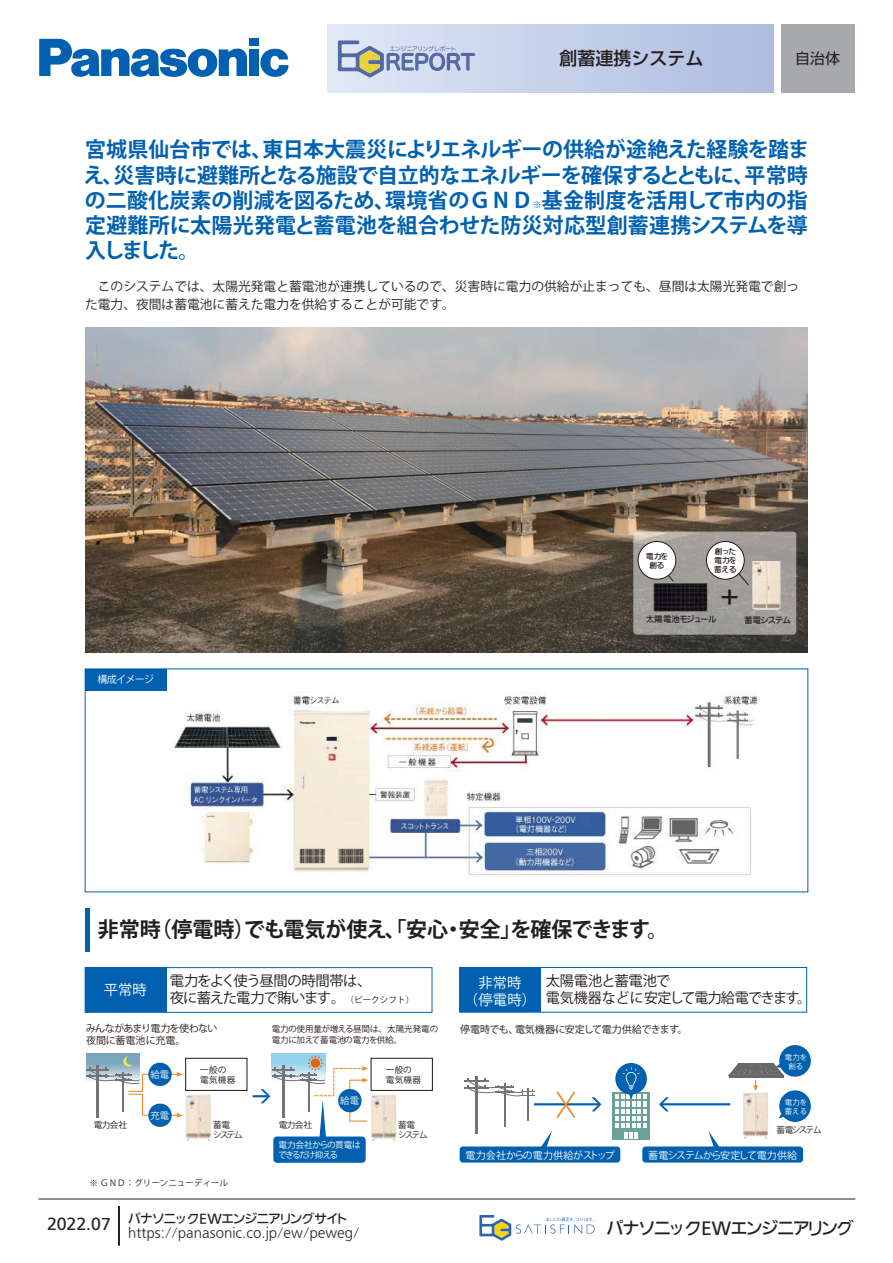
<style>
.page{position:relative;width:893px;height:1263px;background:#fff}
.page>*{position:absolute;margin:0;border:0;box-sizing:border-box;transform-origin:0 0}
.t1{font:28.05px "PUD Go Dp Mt";color:#201814}
.t2{font:700 21px/25.2px "Koz Go Pr 6 N";color:#0161b0;text-align:justify}
.t3{font:700 21px "Koz Go Pr 6 N";color:#231f20}
.t4{font:21px "Hira Maru Pro N W4";color:#5469a4}
.t5{font:500 18px "Shin Go Pro";color:#231f20}
.t6{font:16.65px "PUD Go Dp Mt";letter-spacing:-.05em;color:#231f20}
.t7{font:15px "Shin Go Pro";color:#231f20}
.t8{font:14.25px/17.1px "Koz Go Pr 6 N";letter-spacing:-.06em;color:#201814}
.t9{font:14.25px/17.1px "Koz Go Pr 6 N";letter-spacing:-.035em;color:#201814}
.t10{font:14.25px/17.1px "Koz Go Pr 6 N";letter-spacing:.005em;color:#fff;text-align:center}
.t11{font:12.75px/18px "Koz Go Pr 6 N";color:#231f20}
.t12{font:12.75px "PUD Go Dp Rt";color:#231f20}
.t13{font:12.3px "PUD Go Dp Mt";letter-spacing:-.04em;color:#231f20}
.t14{font:10.05px "Koz Go Pr 6 N";letter-spacing:-.025em;color:#201814}
.t15{font:10.05px/12px "Koz Go Pr 6 N";letter-spacing:-.04em;color:#231815}
.t16{font:10.05px "Koz Go Pr 6 N";letter-spacing:-.015em;color:#fff}
.t17{font:10.05px "Koz Go Pr 6 N";letter-spacing:-.085em;color:#fff}
.t18{font:10.05px "Koz Go Pr 6 N";letter-spacing:-.065em;color:#fff}
.t19{font:9.3px "Koz Go Pr 6 N";color:#fff}
.t20{font:700 9px "Koz Go Pr 6 N";color:#0161b0}
.t21{font:8.55px/10.4px "Koz Go Pr 6 N";letter-spacing:-.025em;color:#201814}
.t22{font:8.55px/10.2px "Koz Go Pr 6 N";letter-spacing:-.025em;color:#231815}
.t23{font:8.55px/10.4px "Koz Go Pr 6 N";letter-spacing:-.08em;color:#fff}
.t24{font:8.55px "Koz Go Pr 6 N";color:#231815}
.t25{font:8.1px "PUD Go Dp Mt";letter-spacing:-.04em;color:#201814}
.t26{font:8.1px "PUD Go Dp Mt";letter-spacing:-.07em;color:#201814}
.t27{font:7.5px/9px "PUD Go Dp Mt";letter-spacing:-.05em;color:#201814;text-align:justify}
.t28{font:7.35px/8.9px "Koz Go Pr 6 N";color:#fff}
.t29{font:6px "Hira Maru Pro N W4";letter-spacing:-.07em;color:#5469a4}
.s1{font-size:8.55px}
.s2{font-size:15px}
</style>
<div class="page">
<img style="left:171px;top:691px;width:587px;height:184px">
<hr style="left:39px;top:1199px;width:816px;height:1px;background:#231f20">
<svg style="left:479px;top:1215px;width:116px;height:26px"></svg>
<svg style="left:39px;top:39px;width:208px;height:38px"></svg>
<div style="left:249px;top:49px;width:10px;height:27px;background:#0161b0"></div>
<div style="left:249px;top:39px;width:10px;height:7px;background:#0161b0"></div>
<svg style="left:260px;top:49px;width:29px;height:28px"></svg>
<div style="left:85px;top:908px;width:5px;height:43px;background:#0161b0"></div>
<div style="left:273px;top:1136px;width:93px;height:27px;background:#0161b0;border-radius:4px"></div>
<div style="left:86px;top:1053px;width:53px;height:33px;background:#7ca6bc"></div>
<div style="left:272px;top:1053px;width:53px;height:33px;background:#93d1ec"></div>
<svg style="left:87px;top:1056px;width:96px;height:62px"></svg>
<div style="left:148px;top:1063px;width:24px;height:23px;background:#0161b0;border-radius:50%"></div>
<div style="left:148px;top:1103px;width:24px;height:24px;background:#0161b0;border-radius:50%"></div>
<div style="left:185px;top:1058px;width:62px;height:33px;border:1px solid #201814"></div>
<svg style="left:253px;top:1056px;width:115px;height:84px"></svg>
<div style="left:338px;top:1089px;width:24px;height:23px;background:#0161b0;border-radius:50%"></div>
<div style="left:371px;top:1058px;width:62px;height:33px;border:1px solid #201814"></div>
<svg style="left:592px;top:1097px;width:9px;height:14px"></svg>
<hr style="left:534px;top:1103px;width:65px;height:2px;background:#0161b0">
<svg style="left:659px;top:1097px;width:10px;height:14px"></svg>
<hr style="left:662px;top:1103px;width:68px;height:2px;background:#0161b0">
<svg style="left:555px;top:1091px;width:22px;height:27px"></svg>
<div style="left:460px;top:1146px;width:160px;height:16px;background:#0161b0;border-radius:3px"></div>
<div style="left:642px;top:1146px;width:161px;height:16px;background:#0161b0;border-radius:3px"></div>
<svg style="left:539px;top:1131px;width:13px;height:16px"></svg>
<svg style="left:708px;top:1131px;width:14px;height:16px"></svg>
<hr style="left:475px;top:1076px;width:3px;height:57px;background:#737276">
<hr style="left:504px;top:1083px;width:2px;height:43px;background:#737276">
<hr style="left:527px;top:1088px;width:2px;height:33px;background:#737276">
<svg style="left:464px;top:1078px;width:71px;height:19px"></svg>
<svg style="left:729px;top:1045px;width:82px;height:77px"></svg>
<img style="left:185px;top:1094px;width:26px;height:47px">
<img style="left:371px;top:1094px;width:25px;height:47px">
<img style="left:743px;top:1092px;width:25px;height:46px">
<div style="left:613px;top:1092px;width:37px;height:47px;background:#6ca19a"></div>
<hr style="left:615px;top:1094px;width:4px;height:34px;background:#fff">
<hr style="left:621px;top:1094px;width:4px;height:34px;background:#fff">
<hr style="left:626px;top:1094px;width:4px;height:34px;background:#fff">
<hr style="left:632px;top:1094px;width:4px;height:34px;background:#fff">
<svg style="left:624px;top:1132px;width:14px;height:7px"></svg>
<hr style="left:638px;top:1094px;width:3px;height:34px;background:#fff">
<hr style="left:643px;top:1094px;width:4px;height:34px;background:#fff">
<hr style="left:615px;top:1099px;width:33px;height:2px;background:#6ca19a">
<hr style="left:615px;top:1107px;width:33px;height:1px;background:#6ca19a">
<hr style="left:615px;top:1114px;width:33px;height:1px;background:#6ca19a">
<hr style="left:615px;top:1121px;width:33px;height:2px;background:#6ca19a">
<div style="left:85px;top:967px;width:347px;height:46px;background:#fff;border:1px solid #0161b0"></div>
<div style="left:85px;top:967px;width:81px;height:45px;background:#0161b0"></div>
<div style="left:459px;top:967px;width:348px;height:45px;background:#fff;border:1px solid #0161b0"></div>
<div style="left:460px;top:967px;width:81px;height:45px;background:#0161b0"></div>
<svg style="left:615px;top:1063px;width:32px;height:36px"></svg>
<img style="left:85px;top:328px;width:723px;height:325px">
<svg style="left:633px;top:532px;width:163px;height:103px;background:#a09d99"></svg>
<img style="left:752px;top:561px;width:28px;height:52px">
<img style="left:653px;top:583px;width:55px;height:28px">
<svg style="left:736px;top:570px;width:13px;height:15px"></svg>
<svg style="left:661px;top:569px;width:13px;height:13px"></svg>
<div style="left:706px;top:541px;width:38px;height:38px;background:#fff;border-radius:50%"></div>
<div style="left:706px;top:541px;width:38px;height:38px;border:1px solid #201814;border-radius:50%"></div>
<div style="left:638px;top:541px;width:38px;height:38px;background:#fff;border-radius:50%"></div>
<div style="left:638px;top:541px;width:38px;height:38px;border:1px solid #201814;border-radius:50%"></div>
<div style="left:85px;top:669px;width:81px;height:22px;background:#0161b0"></div>
<div style="left:781px;top:24px;width:73px;height:68px;background:#a8a9ad"></div>
<div style="left:327px;top:24px;width:446px;height:68px;background:linear-gradient(to right,#e1e9f6,#aebbdf)"></div>
<svg style="left:338px;top:40px;width:138px;height:38px;background:#b7c2d3"></svg>
<hr style="left:119px;top:1206px;width:1px;height:39px;background:#231f20">
<p class="t29" style="left:390px;top:44px;width:69px">エンジニアリングレポート</p>
<p class="t4" style="left:385px;top:44px;width:91px">REPORT</p>
<p class="t5" style="left:560px;top:44px;width:145px">創蓄連携システム</p>
<p class="t7" style="left:795px;top:46px;width:46px">自治体</p>
<p class="t2" style="left:84px;top:138px;width:727px">宮城県仙台市では、東日本大震災によりエネルギーの供給が途絶えた経験を踏まえ、災害時に避難所となる施設で自立的なエネルギーを確保するとともに、平常時の二酸化炭素の削減を図るため、環境省のＧＮＤ基金制度を活用して市内の指</p>
<p class="t20" style="left:533px;top:199px;width:10px">※</p>
<p class="t2" style="left:85px;top:213px;width:724px">定避難所に太陽光発電と蓄電池を組合わせた防災対応型創蓄連携システムを導入しました。</p>
<p class="t11" style="left:85px;top:277px;width:715px">　このシステムでは、太陽光発電と蓄電池が連携しているので、災害時に電力の供給が止まっても、昼間は太陽光発電で創った電力、夜間は蓄電池に蓄えた電力を供給することが可能です。</p>
<p class="t27" style="left:646px;top:553px;width:23px;text-align:center">電力を創る</p>
<p class="t27" style="left:714px;top:548px;width:24px">創った電力を蓄える</p>
<h1 class="t1" style="left:720px;top:583px;width:20px">+</h1>
<p class="t18" style="left:97px;top:673px;width:58px">構成イメージ</p>
<p class="t25" style="left:646px;top:615px;width:72px">太陽電池モジュール</p>
<p class="t26" style="left:744px;top:616px;width:48px">蓄電システム</p>
<p class="t3" style="left:98px;top:918px;width:572px">非常時（停電時）でも電気が使え、「安心・安全」を確保できます。</p>
<p class="t10" style="left:104px;top:982px;width:45px">平常時</p>
<p class="t9" style="left:546px;top:972px;width:267px">太陽電池と蓄電池で<br>電気機器などに安定して電力給電できます。</p>
<p class="t8" style="left:170px;top:973px;width:246px">電力をよく使う昼間の時間帯は、<br>夜に蓄えた電力で賄います。<span class="s1">（ピークシフト）</span></p>
<p class="t10" style="left:464px;top:974px;width:74px">非常時<br>（停電時）</p>
<p class="t15" style="left:86px;top:1023px;width:133px">みんながあまり電力を使わない夜間に蓄電池に充電。</p>
<p class="t22" style="left:272px;top:1024px;width:168px">電力の使用量が増える昼間は、太陽光発電の電力に加えて蓄電池の電力を供給。</p>
<p class="t21" style="left:200px;top:1064px;width:37px">一般の電気機器</p>
<p class="t21" style="left:386px;top:1065px;width:37px">一般の電気機器</p>
<p class="t19" style="left:150px;top:1069px;width:20px">給電</p>
<p class="t19" style="left:150px;top:1110px;width:20px">充電</p>
<p class="t19" style="left:340px;top:1095px;width:20px">給電</p>
<p class="t21" style="left:94px;top:1120px;width:35px">電力会社</p>
<p class="t21" style="left:279px;top:1120px;width:35px">電力会社</p>
<p class="t21" style="left:213px;top:1120px;width:31px">蓄電<br>システム</p>
<p class="t21" style="left:398px;top:1120px;width:31px">蓄電<br>システム</p>
<p class="t23" style="left:278px;top:1140px;width:84px">電力会社からの買電はできるだけ抑える</p>
<p class="t24" style="left:90px;top:1178px;width:140px">※ ＧＮＤ：グリーンニューディール</p>
<p class="t14" style="left:460px;top:1024px;width:229px">停電時でも、電気機器-に安定して電力供給できます。</p>
<p class="t28" style="left:785px;top:1053px;width:24px;text-align:center">電力を創る</p>
<p class="t28" style="left:785px;top:1098px;width:24px">電力を蓄える</p>
<p class="t21" style="left:776px;top:1125px;width:47px">蓄電システム</p>
<p class="t16" style="left:466px;top:1149px;width:151px">電力会社からの電力供給がストップ</p>
<p class="t17" style="left:648px;top:1149px;width:151px">蓄電システムから安定して電力供給</p>
<p class="t13" style="left:47px;top:1212px;width:303px"><span class="s2">2022.07</span> パナソニックEWエンジニアリングサイト</p>
<p class="t12" style="left:128px;top:1226px;width:233px">https://panasonic.co.jp/ew/peweg/</p>
<p class="t6" style="left:607px;top:1220px;width:249px">パナソニックEWエンジニアリング</p>
</div>
